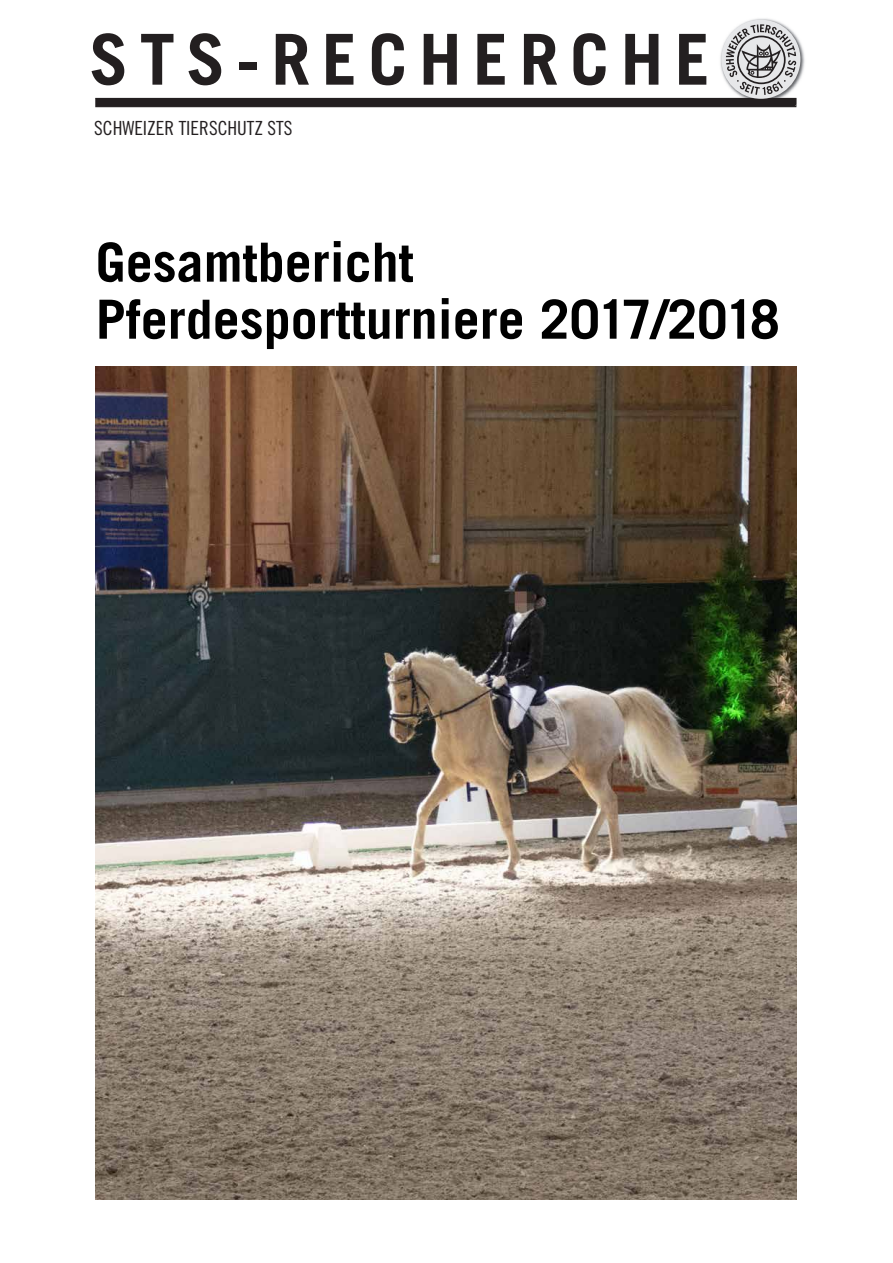
<style>
.page{position:relative;width:893px;height:1263px;background:#fff}
.page>*{position:absolute;margin:0;border:0;box-sizing:border-box;transform-origin:0 0}
.t1{font:700 70.35px "Trade Gothic";letter-spacing:.16em;color:#231f20}
.t2{font:700 54px/57px "Trade Gothic";color:#000}
.t3{font:19.5px "Trade Gothic Cond Eighteen";color:#231f20}
</style>
<div class="page">
<img style="left:742px;top:18px;width:63px;height:86px">
<div style="left:721px;top:20px;width:79px;height:79px;background:#e6e7e9;border-radius:50%"></div>
<svg style="left:95px;top:24px;width:701px;height:83px"></svg>
<img style="left:96px;top:366px;width:701px;height:833px">
<h1 class="t1" style="left:89px;top:16px;width:622px">STS-RECHERCHE</h1>
<p class="t3" style="left:94px;top:117px;width:200px">SCHWEIZER TIERSCHUTZ STS</p>
<p class="t2" style="left:96px;top:233px;width:686px">Gesamtbericht<br>Pferdesportturniere 2017/2018</p>
</div>
